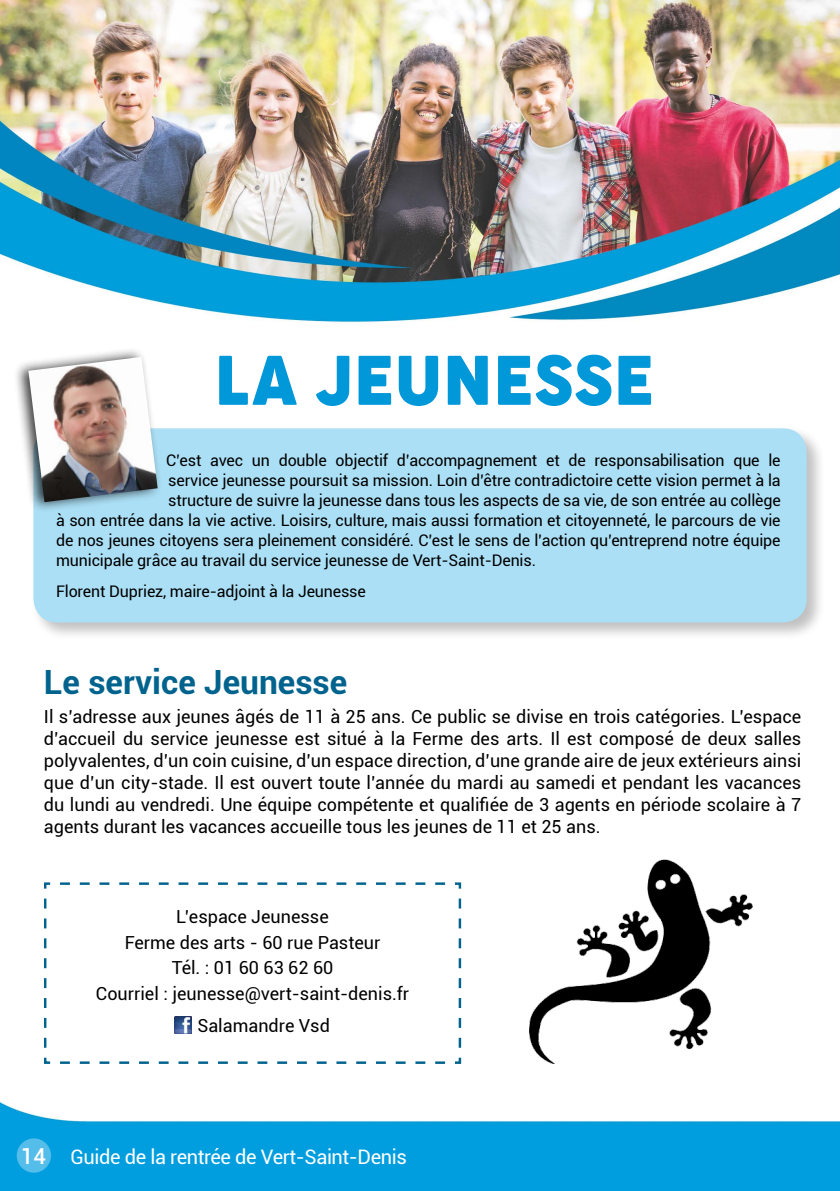
<style>
.page{position:relative;width:840px;height:1191px;background:#fff}
.page>*{position:absolute;margin:0;border:0;box-sizing:border-box;transform-origin:0 0}
.t1{font:66px "Cocogoose Narrow Trial";color:#0098d8}
.t2{font:700 33.4px "Roboto";color:#00638e}
.t3{font:500 22px "Roboto";color:#fff}
.t4{font:20px "Roboto";letter-spacing:-.02em;color:#fff}
.t5{font:18px/22px "Roboto";color:#000;text-align:justify}
.t6{font:16px "Roboto";letter-spacing:-.01em;color:#000}
</style>
<div class="page">
<img style="left:0;top:0;width:839px;height:1191px">
<div style="left:30px;top:425px;width:795px;height:216px;background:#000;opacity:.75"></div>
<div style="left:33px;top:428px;width:773px;height:194px;background:#abdff5;border-radius:24px"></div>
<div style="left:12px;top:347px;width:150px;height:165px;background:#000;opacity:.75"></div>
<img style="left:28px;top:357px;width:129px;height:145px">
<svg style="left:43px;top:881px;width:419px;height:184px"></svg>
<img style="left:485px;top:834px;width:307px;height:229px">
<div style="left:17px;top:1138px;width:34px;height:34px;background:#54bde9;border-radius:50%"></div>
<img style="left:175px;top:1017px;width:16px;height:16px">
<h1 class="t1" style="left:214px;top:336px;width:441px">LA JEUN ESSE</h1>
<p class="t6" style="left:166px;top:448px;width:615px">C’est avec un double objectif d’accompagnement et de responsabilisation que le</p>
<p class="t6" style="left:168px;top:468px;width:613px">service jeunesse poursuit sa mission. Loin d’être contradictoire cette vision permet à la</p>
<p class="t6" style="left:168px;top:488px;width:613px">structure de suivre la jeunesse dans tous les aspects de sa vie, de son entrée au collège</p>
<p class="t6" style="left:56px;top:508px;width:725px">à son entrée dans la vie active. Loisirs, culture, mais aussi formation et citoyenneté, le parcours de vie</p>
<p class="t6" style="left:56px;top:528px;width:725px">de nos jeunes citoyens sera pleinement considéré. C’est le sens de l’action qu’entreprend notre équipe</p>
<p class="t6" style="left:56px;top:548px;width:481px">municipale grâce au travail du service jeunesse de Vert-Saint-Denis.</p>
<p class="t6" style="left:56px;top:580px;width:311px">Florent Dupriez, maire-adjoint à la Jeunesse</p>
<h2 class="t2" style="left:44px;top:658px;width:305px">Le service Jeunesse</h2>
<p class="t5" style="left:44px;top:705px;width:758px">Il s’adresse aux jeunes âgés de 11 à 25 ans. Ce public se divise en trois catégories. L’espace d’accueil du service jeunesse est situé à la Ferme des arts. Il est composé de deux salles polyvalentes, d’un coin cuisine, d’un espace direction, d’une grande aire de jeux extérieurs ainsi que d’un city-stade. Il est ouvert toute l’année du mardi au samedi et pendant les vacances du lundi au vendredi. Une équipe compétente et qualifiée de 3 agents en période scolaire à 7 agents durant les vacances accueille tous les jeunes de 11 et 25 ans.</p>
<p class="t5" style="left:96px;top:903px;width:314px;line-height:25.8px;text-align:center">L’espace Jeunesse<br>Ferme des arts - 60 rue Pasteur<br>Tél. : 01 60 63 62 60<br>Courriel : jeunesse@vert-saint-denis.fr</p>
<p class="t5" style="left:197px;top:1014px;width:134px">Salamandre Vsd</p>
<p class="t3" style="left:21px;top:1140px;width:26px">14</p>
<p class="t4" style="left:70px;top:1143px;width:338px">Guide de la rentrée de Vert-Saint-Denis</p>
</div>
